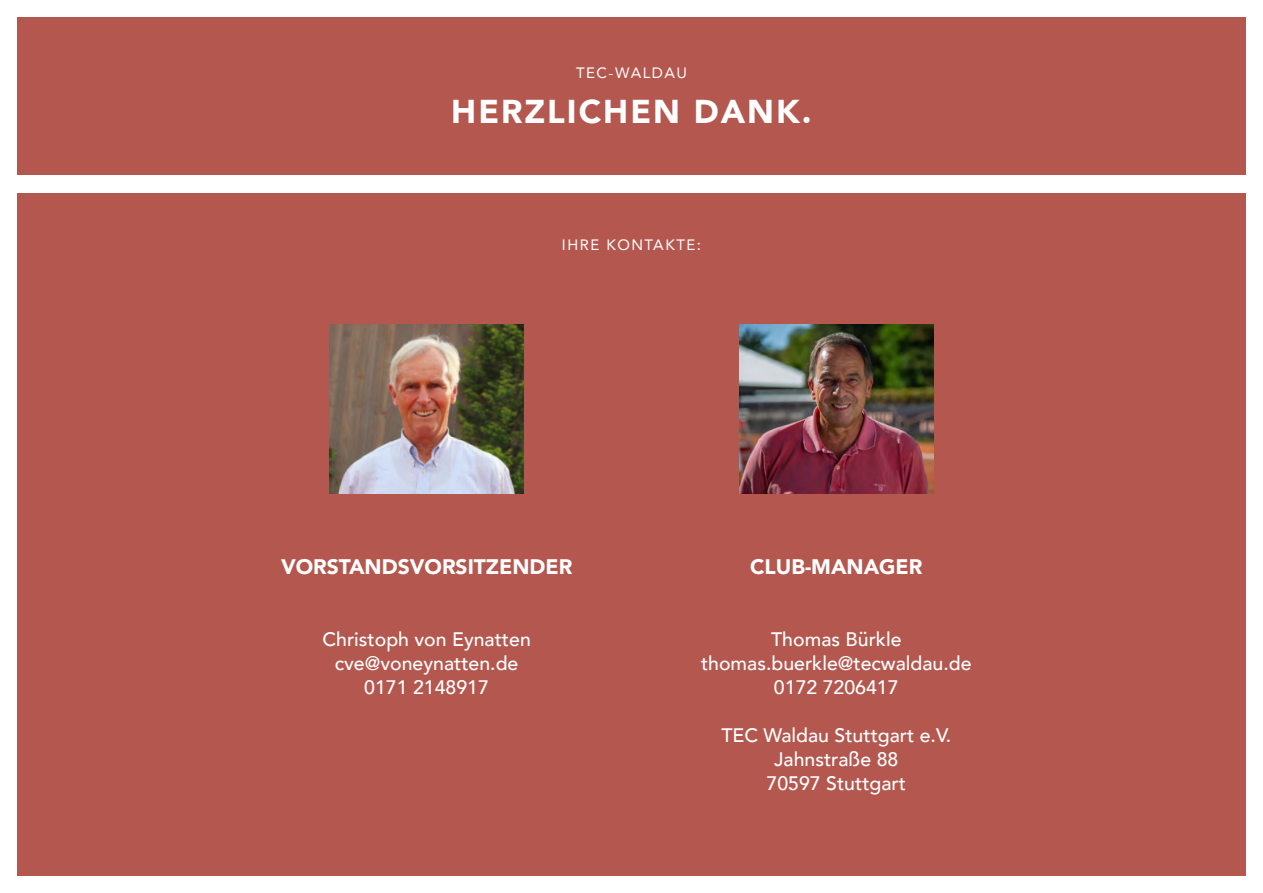
<style>
.page{position:relative;width:1263px;height:893px;background:#fff}
.page>*{position:absolute;margin:0;border:0;box-sizing:border-box;transform-origin:0 0}
.t1{font:900 33px "Avenir";letter-spacing:.06em;color:#fff}
.t2{font:900 21px "Avenir";color:#fff}
.t3{font:500 19.5px/24px "Avenir";color:#fff;text-align:center}
.t4{font:15px "Avenir";letter-spacing:.1em;color:#fff}
</style>
<div class="page">
<div style="left:17px;top:17px;width:1229px;height:859px;background:#b4584f"></div>
<div style="left:0;top:175px;width:1263px;height:17px;background:#fff"></div>
<img style="left:330px;top:324px;width:193px;height:169px">
<img style="left:739px;top:324px;width:194px;height:169px">
<p class="t4" style="left:576px;top:60px;width:112px">TEC-WALDAU</p>
<h1 class="t1" style="left:451px;top:83px;width:362px">HERZLICHEN DANK.</h1>
<p class="t4" style="left:562px;top:233px;width:141px">IHRE KONTAKTE:</p>
<p class="t2" style="left:281px;top:548px;width:293px">VORSTANDSVORSITZENDER</p>
<p class="t2" style="left:750px;top:548px;width:174px">CLUB-MANAGER</p>
<p class="t3" style="left:322px;top:626px;width:210px">Christoph von Eynatten cve@voneynatten.de<br>0171 2148917</p>
<p class="t3" style="left:701px;top:626px;width:272px">Thomas Bürkle thomas.buerkle@tecwaldau.de<br>0172 7206417</p>
<p class="t3" style="left:721px;top:722px;width:231px">TEC Waldau Stuttgart e.V.<br>Jahnstraße 88<br>70597 Stuttgart</p>
</div>
